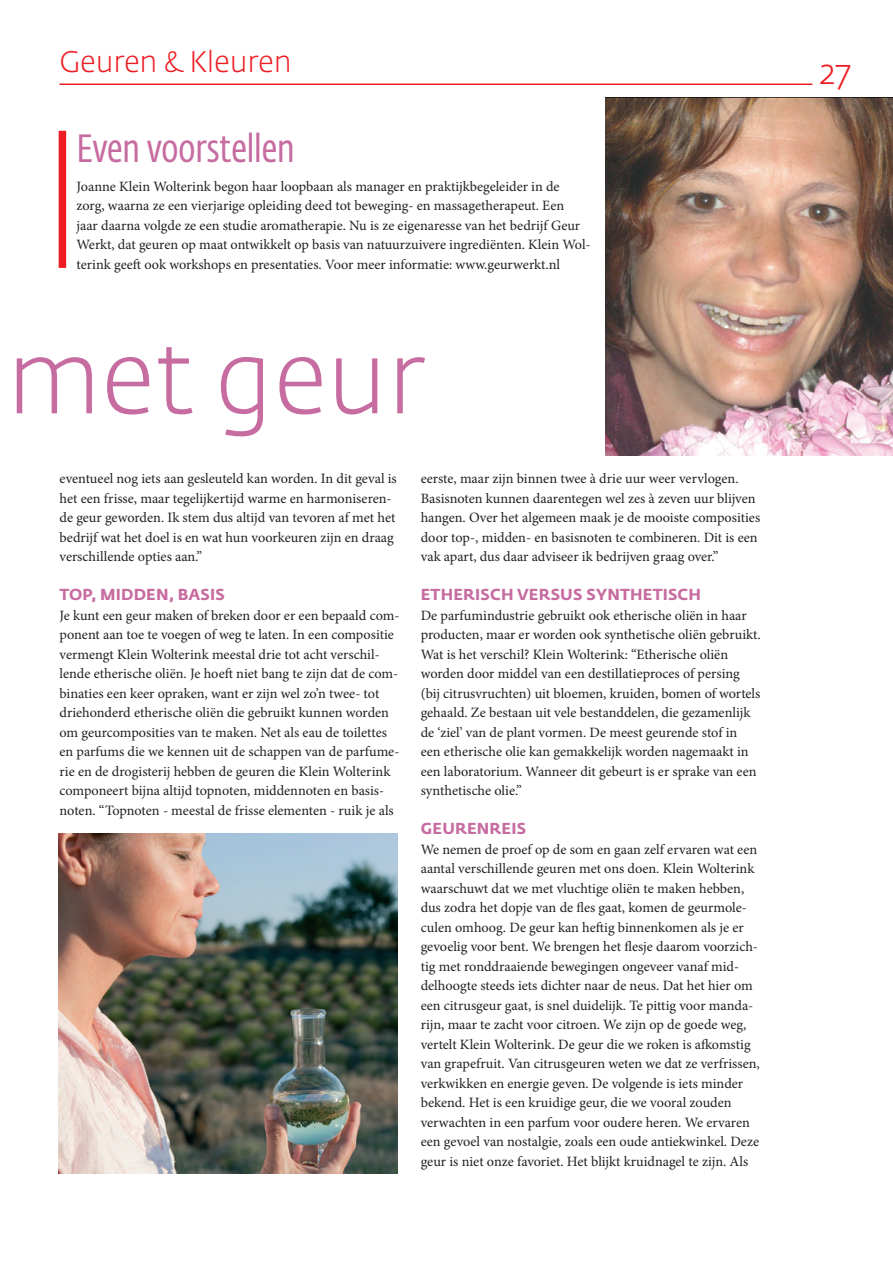
<style>
.page{position:relative;width:893px;height:1263px;background:#fff}
.page>*{position:absolute;margin:0;border:0;box-sizing:border-box;transform-origin:0 0}
.t1{font:300 100.5px "Fedra Sans Std";color:#c76ca0}
.Product_kopje{font:39px "Fedra Sans Cond Std";color:#c76ca0}
.t2{font:300 34.8px "Fedra Sans Std";color:#ee1d23}
.t3{font:300 29.4px "Fedra Sans Std";color:#ee1d23}
.Tussenkop{font:700 15.75px "Fedra Sans Std";letter-spacing:.01em;color:#c76ca0}
.Platte_tekst{font:14.25px/19.5px "Minion Pro";color:#231f20}
</style>
<div class="page">
<div style="left:59px;top:131px;width:7px;height:137px;background:#ee1d23"></div>
<hr style="left:60px;top:84px;width:752px;height:1px;background:#ee1d23">
<img style="left:606px;top:97px;width:287px;height:358px">
<img style="left:59px;top:833px;width:338px;height:340px">
<p class="t3" style="left:60px;top:43px;width:234px">Geuren &amp; Kleuren</p>
<p class="Product_kopje" style="left:77px;top:125px;width:220px">Even voorstellen</p>
<p class="Platte_tekst" style="left:77px;top:176px;width:516px">Joanne Klein Wolterink begon haar loopbaan als manager en praktijkbegeleider in de zorg, waarna ze een vierjarige opleiding deed tot beweging- en massagetherapeut. Een<br>jaar daarna volgde ze een studie aromatherapie. Nu is ze eigenaresse van het bedrijf Geur Werkt, dat geuren op maat ontwikkelt op basis van natuurzuivere ingrediënten. Klein Wol&shy;terink geeft ook workshops en presentaties. Voor meer informatie: www.geurwerkt.nl</p>
<h1 class="t1" style="left:7px;top:315px;width:420px">met geur</h1>
<p class="Platte_tekst" style="left:60px;top:469px;width:339px">eventueel nog iets aan gesleuteld kan worden. In dit geval is het een frisse, maar tegelijkertijd warme en harmoniseren&shy;de geur geworden. Ik stem dus altijd van tevoren af met het bedrijf wat het doel is en wat hun voorkeuren zijn en draag verschillende opties aan.”</p>
<p class="Tussenkop" style="left:60px;top:585px;width:167px">TOP, MIDDEN, BASIS</p>
<p class="Platte_tekst" style="left:60px;top:605px;width:341px">Je kunt een geur maken of breken door er een bepaald com&shy;ponent aan toe te voegen of weg te laten. In een compositie vermengt Klein Wolterink meestal drie tot acht verschil&shy;lende etherische oliën. Je hoeft niet bang te zijn dat de com&shy;binaties een keer opraken, want er zijn wel zo’n twee- tot driehonderd etherische oliën die gebruikt kunnen worden om geurcomposities van te maken. Net als eau de toilettes en parfums die we kennen uit de schappen van de parfume&shy;rie en de drogisterij hebben de geuren die Klein Wolterink componeert bijna altijd topnoten, middennoten en basis&shy;noten. “Topnoten - meestal de frisse elementen - ruik je als</p>
<p class="Platte_tekst" style="left:421px;top:469px;width:341px">eerste, maar zijn binnen twee à drie uur weer vervlogen.<br>Basisnoten kunnen daarentegen wel zes à zeven uur blijven hangen. Over het algemeen maak je de mooiste composities door top-, midden- en basisnoten te combineren. Dit is een vak apart, dus daar adviseer ik bedrijven graag over.”</p>
<p class="Tussenkop" style="left:421px;top:585px;width:282px">ETHERISCH VERSUS SYNTHETISCH</p>
<p class="Platte_tekst" style="left:421px;top:605px;width:341px">De parfumindustrie gebruikt ook etherische oliën in haar producten, maar er worden ook synthetische oliën gebruikt.<br>Wat is het verschil? Klein Wolterink: “Etherische oliën worden door middel van een destillatieproces of persing (bij citrusvruchten) uit bloemen, kruiden, bomen of wortels gehaald. Ze bestaan uit vele bestanddelen, die gezamenlijk de ‘ziel’ van de plant vormen. De meest geurende stof in een etherische olie kan gemakkelijk worden nagemaakt in een laboratorium. Wanneer dit gebeurt is er sprake van een synthetische olie.”</p>
<p class="Tussenkop" style="left:421px;top:819px;width:107px">GEURENREIS</p>
<p class="Platte_tekst" style="left:421px;top:839px;width:341px">We nemen de proef op de som en gaan zelf ervaren wat een aantal verschillende geuren met ons doen. Klein Wolterink waarschuwt dat we met vluchtige oliën te maken hebben, dus zodra het dopje van de fles gaat, komen de geurmole&shy;culen omhoog. De geur kan heftig binnenkomen als je er gevoelig voor bent. We brengen het flesje daarom voorzich&shy;tig met ronddraaiende bewegingen ongeveer vanaf mid&shy;delhoogte steeds iets dichter naar de neus. Dat het hier om een citrusgeur gaat, is snel duidelijk. Te pittig voor manda&shy;rijn, maar te zacht voor citroen. We zijn op de goede weg, vertelt Klein Wolterink. De geur die we roken is afkomstig van grapefruit. Van citrusgeuren weten we dat ze verfrissen, verkwikken en energie geven. De volgende is iets minder bekend. Het is een kruidige geur, die we vooral zouden verwachten in een parfum voor oudere heren. We ervaren een gevoel van nostalgie, zoals een oude antiekwinkel. Deze geur is niet onze favoriet. Het blijkt kruidnagel te zijn. Als</p>
<p class="t2" style="left:819px;top:50px;width:33px">27</p>
</div>
